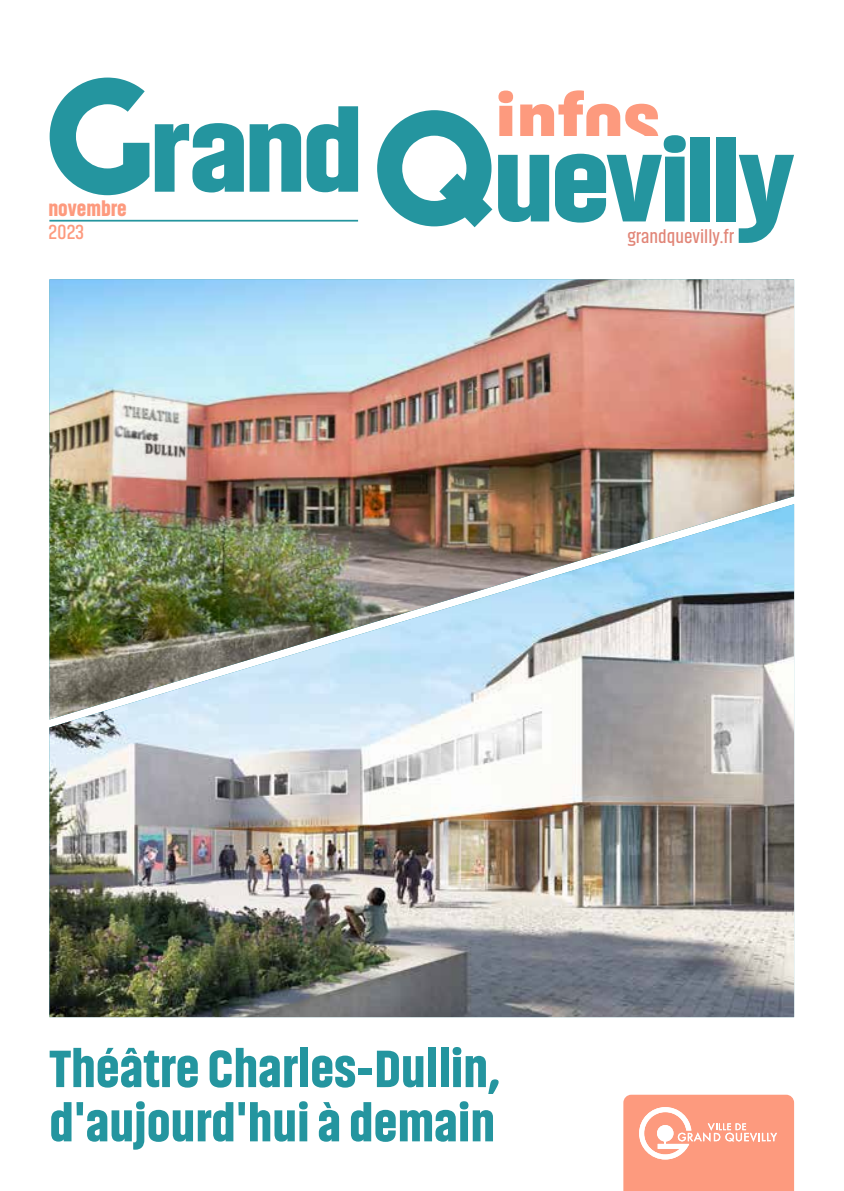
<style>
.page{position:relative;width:844px;height:1191px;background:#fff}
.page>*{position:absolute;margin:0;border:0;box-sizing:border-box;transform-origin:0 0}
.t1{font:900 52.5px/54.2px "Akhand";color:#24959f}
.t2{font:900 21px "Akhand";color:#fd9a7e}
.t3{font:600 21px "Akhand";color:#fd9a7e}
.t4{font:600 18.9px "Akhand";color:#e18577}
</style>
<div class="page">
<hr style="left:49px;top:220px;width:309px;height:1px;background:#24959f">
<img style="left:49px;top:279px;width:744px;height:225px">
<img style="left:49px;top:504px;width:744px;height:513px">
<svg style="left:155px;top:106px;width:203px;height:86px"></svg>
<svg style="left:738px;top:155px;width:55px;height:88px"></svg>
<svg style="left:50px;top:78px;width:99px;height:117px"></svg>
<svg style="left:377px;top:110px;width:115px;height:117px"></svg>
<svg style="left:498px;top:90px;width:187px;height:133px"></svg>
<div style="left:690px;top:137px;width:20px;height:84px;background:#24959f"></div>
<div style="left:716px;top:137px;width:19px;height:84px;background:#24959f"></div>
<svg style="left:623px;top:1094px;width:170px;height:97px;background:#fda48b"></svg>
<p class="t2" style="left:48px;top:197px;width:80px">novembre</p>
<p class="t3" style="left:48px;top:221px;width:38px">2023</p>
<p class="t4" style="left:627px;top:226px;width:108px">grandquevilly.fr</p>
<p class="t1" style="left:49px;top:1042px;width:452px">Théâtre Charles-Dullin, d'aujourd'hui à demain</p>
</div>
